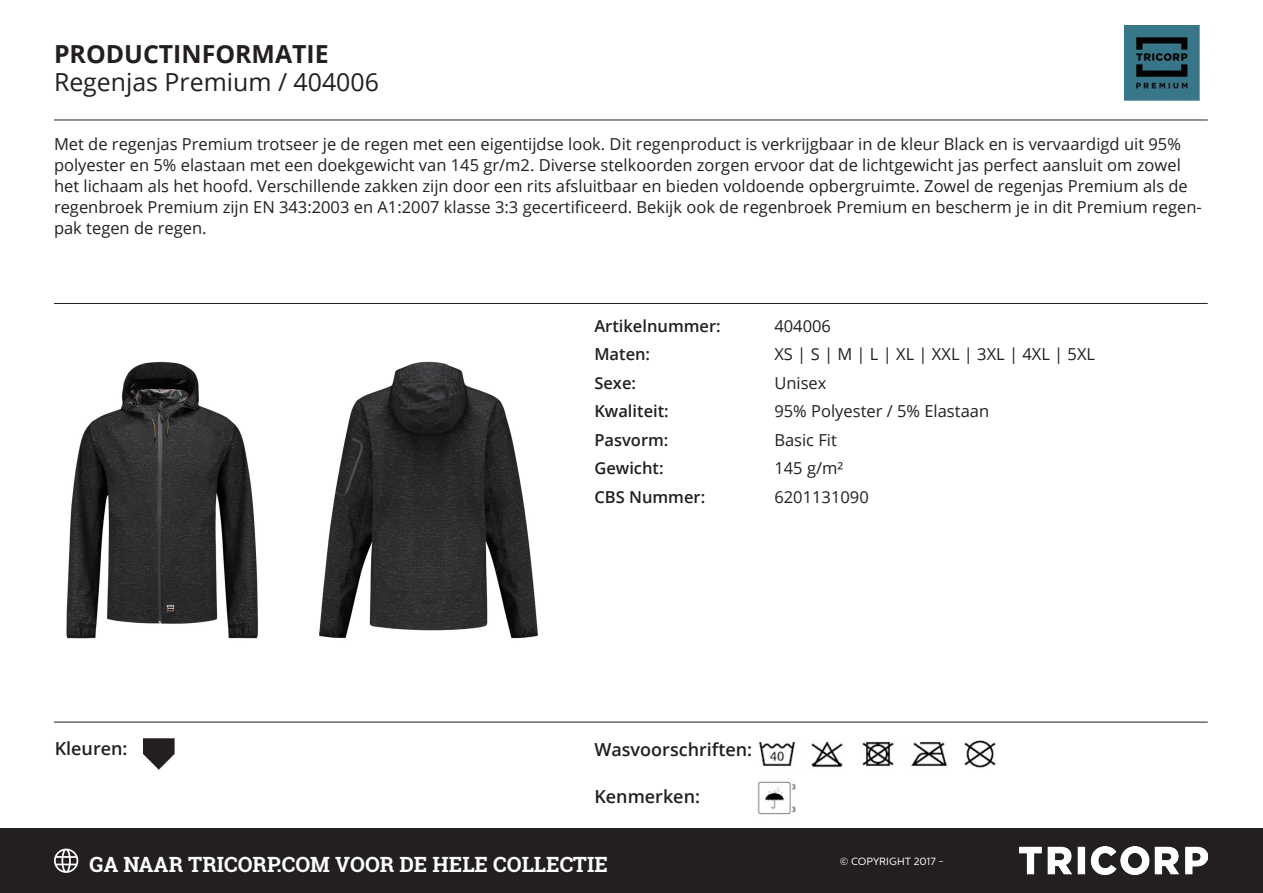
<style>
.page{position:relative;width:1263px;height:893px;background:#fff}
.page>*{position:absolute;margin:0;border:0;box-sizing:border-box;transform-origin:0 0}
.t1{font:24.9px "Open Sans";color:#231f20}
.t2{font:700 24.9px "Open Sans";color:#231f20}
.t3{font:700 21px "Roboto Slab";color:#fff}
.t4{font:600 18px "Open Sans";color:#231f20}
.Kenmerken{font:16.5px/21px "Open Sans";color:#231f20}
.Kenmerk{font:16.5px "Open Sans";color:#231f20}
.Kenmerk-2{font:600 16.5px "Open Sans";color:#231f20}
.t5{font:10.5px "Centrale Sans";color:#fff}
</style>
<div class="page">
<img style="left:1124px;top:26px;width:75px;height:74px">
<img style="left:66px;top:361px;width:192px;height:278px">
<img style="left:319px;top:361px;width:219px;height:278px">
<img style="left:862px;top:741px;width:32px;height:25px">
<img style="left:758px;top:741px;width:38px;height:25px">
<img style="left:811px;top:741px;width:32px;height:27px">
<img style="left:964px;top:740px;width:32px;height:28px">
<img style="left:911px;top:741px;width:37px;height:25px">
<img style="left:757px;top:781px;width:39px;height:34px">
<img style="left:143px;top:738px;width:31px;height:31px">
<hr style="left:54px;top:120px;width:1154px;height:1px;background:#231f20">
<hr style="left:54px;top:303px;width:1154px;height:1px;background:#231f20">
<hr style="left:54px;top:722px;width:1154px;height:1px;background:#231f20">
<div style="left:0;top:828px;width:1263px;height:65px;background:#231f20"></div>
<svg style="left:54px;top:849px;width:24px;height:24px"></svg>
<img style="left:1020px;top:847px;width:188px;height:28px">
<p class="t2" style="left:54px;top:36px;width:276px">PRODUCTINFORMATIE</p>
<p class="t1" style="left:54px;top:65px;width:326px">Regenjas Premium / 404006</p>
<p class="Kenmerken" style="left:54px;top:133px;width:1149px">Met de regenjas Premium trotseer je de regen met een eigentijdse look. Dit regenproduct is verkrijgbaar in de kleur Black en is vervaardigd uit 95% polyester en 5% elastaan met een doekgewicht van 145 gr/m2. Diverse stelkoorden zorgen ervoor dat de lichtgewicht jas perfect aansluit om zowel het lichaam als het hoofd. Verschillende zakken zijn door een rits afsluitbaar en bieden voldoende opbergruimte. Zowel de regenjas Premium als de regenbroek Premium zijn EN 343:2003 en A1:2007 klasse 3:3 gecertificeerd. Bekijk ook de regenbroek Premium en bescherm je in dit Premium regen&shy;pak tegen de regen.</p>
<p class="t4" style="left:55px;top:736px;width:74px">Kleuren:</p>
<p class="Kenmerk-2" style="left:594px;top:314px;width:128px">Artikelnummer:</p>
<p class="Kenmerk" style="left:774px;top:314px;width:58px">404006</p>
<p class="Kenmerk-2" style="left:594px;top:343px;width:57px">Maten:</p>
<p class="Kenmerk" style="left:774px;top:343px;width:322px">XS | S | M | L | XL | XXL | 3XL | 4XL | 5XL</p>
<p class="Kenmerk-2" style="left:594px;top:371px;width:43px">Sexe:</p>
<p class="Kenmerk" style="left:774px;top:371px;width:54px">Unisex</p>
<p class="Kenmerk-2" style="left:594px;top:400px;width:76px">Kwaliteit:</p>
<p class="Kenmerk" style="left:774px;top:400px;width:216px">95% Polyester / 5% Elastaan</p>
<p class="Kenmerk-2" style="left:594px;top:428px;width:76px">Pasvorm:</p>
<p class="Kenmerk" style="left:774px;top:428px;width:64px">Basic Fit</p>
<p class="Kenmerk-2" style="left:594px;top:457px;width:71px">Gewicht:</p>
<p class="Kenmerk" style="left:774px;top:457px;width:70px">145 g/m²</p>
<p class="Kenmerk-2" style="left:594px;top:485px;width:112px">CBS Nummer:</p>
<p class="Kenmerk" style="left:774px;top:485px;width:96px">6201131090</p>
<p class="t4" style="left:594px;top:737px;width:159px">Wasvoorschriften:</p>
<p class="t4" style="left:594px;top:784px;width:107px">Kenmerken:</p>
<p class="t3" style="left:90px;top:850px;width:520px">GA NAAR TRICORP.COM VOOR DE HELE COLLECTIE</p>
<p class="t5" style="left:840px;top:855px;width:106px">© COPYRIGHT 2017 -</p>
</div>
